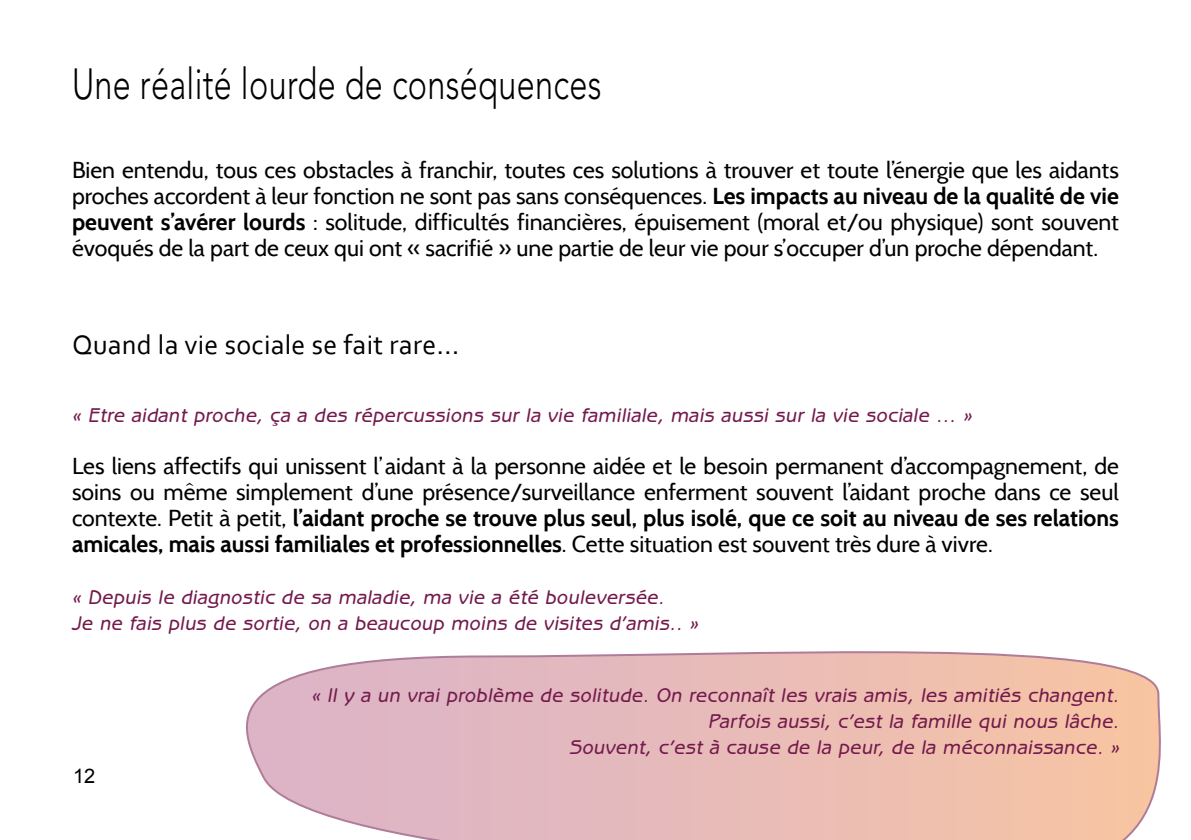
<style>
.page{position:relative;width:1191px;height:840px;background:#fff}
.page>*{position:absolute;margin:0;border:0;box-sizing:border-box;transform-origin:0 0}
.t1{font:300 43.2px "Avenir";letter-spacing:.01em;color:#000;scale:.75 1}
.t2{font:28px "Corbel";letter-spacing:.01em;color:#000}
.t3{font:23px/26px "Cabin";color:#000;text-align:justify}
.t4{font:italic 500 20px/26px "Benguiat Gothic";letter-spacing:.02em;color:#741a4d}
.t5{font:20px "Arial";color:#000}
.s1{font-weight:700}
</style>
<div class="page">
<svg style="left:246px;top:651px;width:915px;height:188px;background:#e9bfbb"></svg>
<h1 class="t1" style="left:72px;top:59px;width:707px">Une réalité lourde de conséquences</h1>
<p class="t3" style="left:72px;top:156px;width:1048px">Bien entendu, tous ces obstacles à franchir, toutes ces solutions à trouver et toute l’énergie que les aidants proches accordent à leur fonction ne sont pas sans conséquences. <span class="s1">Les impacts au niveau de la qualité de vie peuvent s’avérer lourds</span> : solitude, difficultés financières, épuisement (moral et/ou physique) sont souvent évoqués de la part de ceux qui ont « sacrifié » une partie de leur vie pour s’occuper d’un proche dépendant.</p>
<p class="t2" style="left:72px;top:327px;width:389px">Quand la vie sociale se fait rare...</p>
<p class="t4" style="left:72px;top:401px;width:901px">« Etre aidant proche, ça a des répercussions sur la vie familiale, mais aussi sur la vie sociale … »</p>
<p class="t3" style="left:72px;top:452px;width:1048px">Les liens affectifs qui unissent l’ aidant à la personne aidée et le besoin permanent d’accompagnement, de soins ou même simplement d’une présence/surveillance enferment souvent l’aidant proche dans ce seul contexte. Petit à petit, <span class="s1">l’aidant proche se trouve plus seul, plus isolé, que ce soit au niveau de ses relations amicales, mais aussi familiales et professionnelles</span>. Cette situation est souvent très dure à vivre.</p>
<p class="t4" style="left:72px;top:583px;width:627px">« Depuis le diagnostic de sa maladie, ma vie a été bouleversée.<br>Je ne fais plus de sortie, on a beaucoup moins de visites d’amis.. »</p>
<p class="t5" style="left:73px;top:764px;width:24px">12</p>
<p class="t4" style="left:311px;top:681px;width:809px;text-align:right">« Il y a un vrai problème de solitude. On reconnaît les vrais amis, les amitiés changent.<br>Parfois aussi, c’est la famille qui nous lâche.<br>Souvent, c’est à cause de la peur, de la méconnaissance. »</p>
</div>
